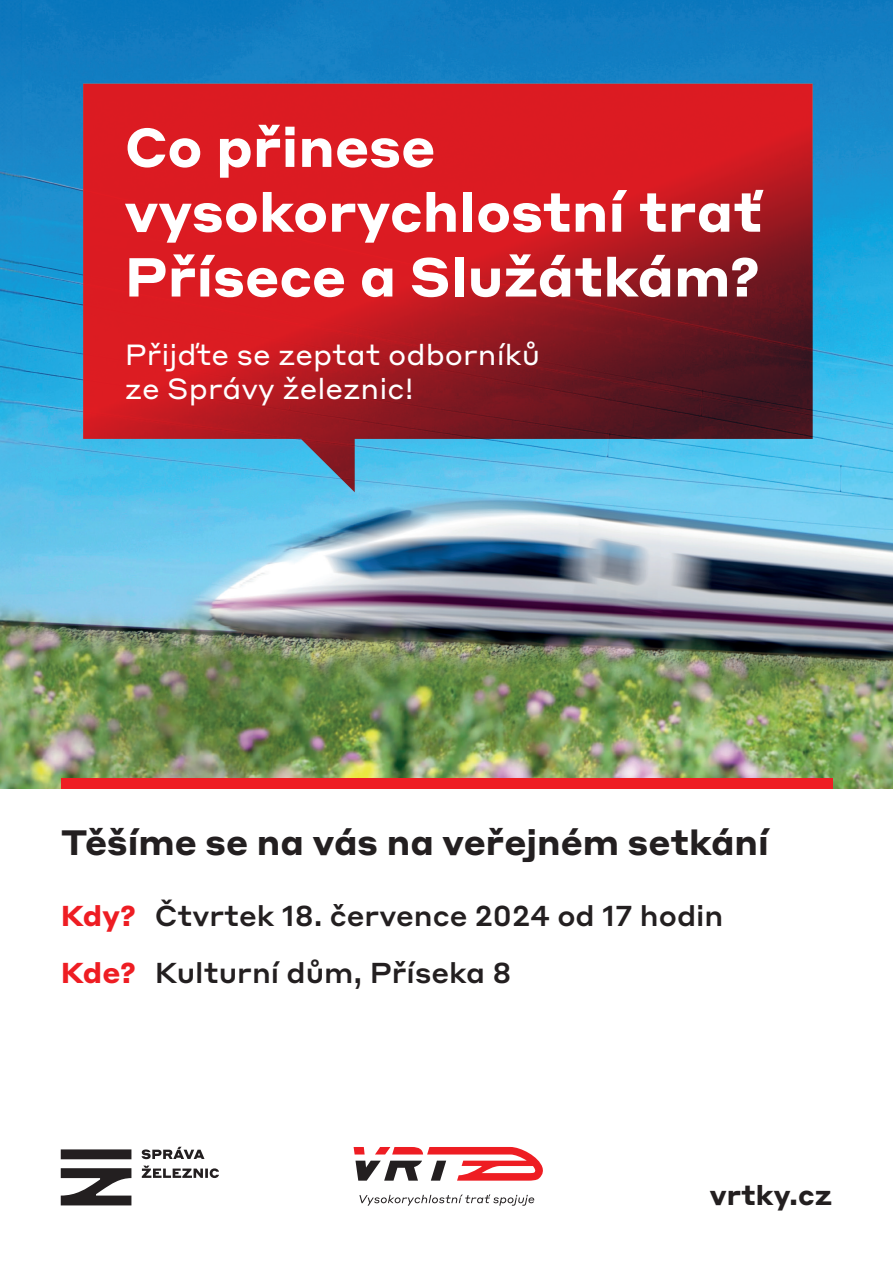
<style>
.page{position:relative;width:893px;height:1263px;background:#fff}
.page>*{position:absolute;margin:0;border:0;box-sizing:border-box;transform-origin:0 0}
.t1{font:700 54px/64.8px "Styrene A";color:#fff}
.t2{font:700 34.8px "Styrene A";color:#231f20}
.t3{font:28.8px/34.8px "Styrene A";color:#fff}
.t4{font:500 28.35px/57.2px "Styrene A";color:#231f20}
.t5{font:700 27.3px "Styrene A";color:#231f20}
.s1{font-weight:700;color:#ee1d23}
</style>
<div class="page">
<img style="left:0;top:0;width:893px;height:788px">
<svg style="left:354px;top:1147px;width:189px;height:34px"></svg>
<svg style="left:359px;top:1194px;width:175px;height:12px"></svg>
<svg style="left:142px;top:1147px;width:77px;height:31px"></svg>
<svg style="left:61px;top:1149px;width:70px;height:56px"></svg>
<svg style="left:83px;top:84px;width:730px;height:408px;background:#aa2e3b"></svg>
<div style="left:61px;top:778px;width:772px;height:10px;background:#ee1d23"></div>
<h1 class="t1" style="left:125px;top:110px;width:639px">Co přinese vysokorychlostní trať<br>Přísece a Služátkám?</h1>
<p class="t3" style="left:125px;top:335px;width:417px">Přijďte se zeptat odborníků ze Správy železnic!</p>
<p class="t2" style="left:61px;top:813px;width:710px">Těšíme se na vás na veřejném setkání</p>
<p class="t4" style="left:61px;top:884px;width:664px"><span class="s1">Kdy?</span> Čtvrtek 18. července 2024 od 17 hodin<br><span class="s1">Kde?</span> Kulturní dům, Příseka 8</p>
<p class="t5" style="left:710px;top:1172px;width:124px">vrtky.cz</p>
</div>
